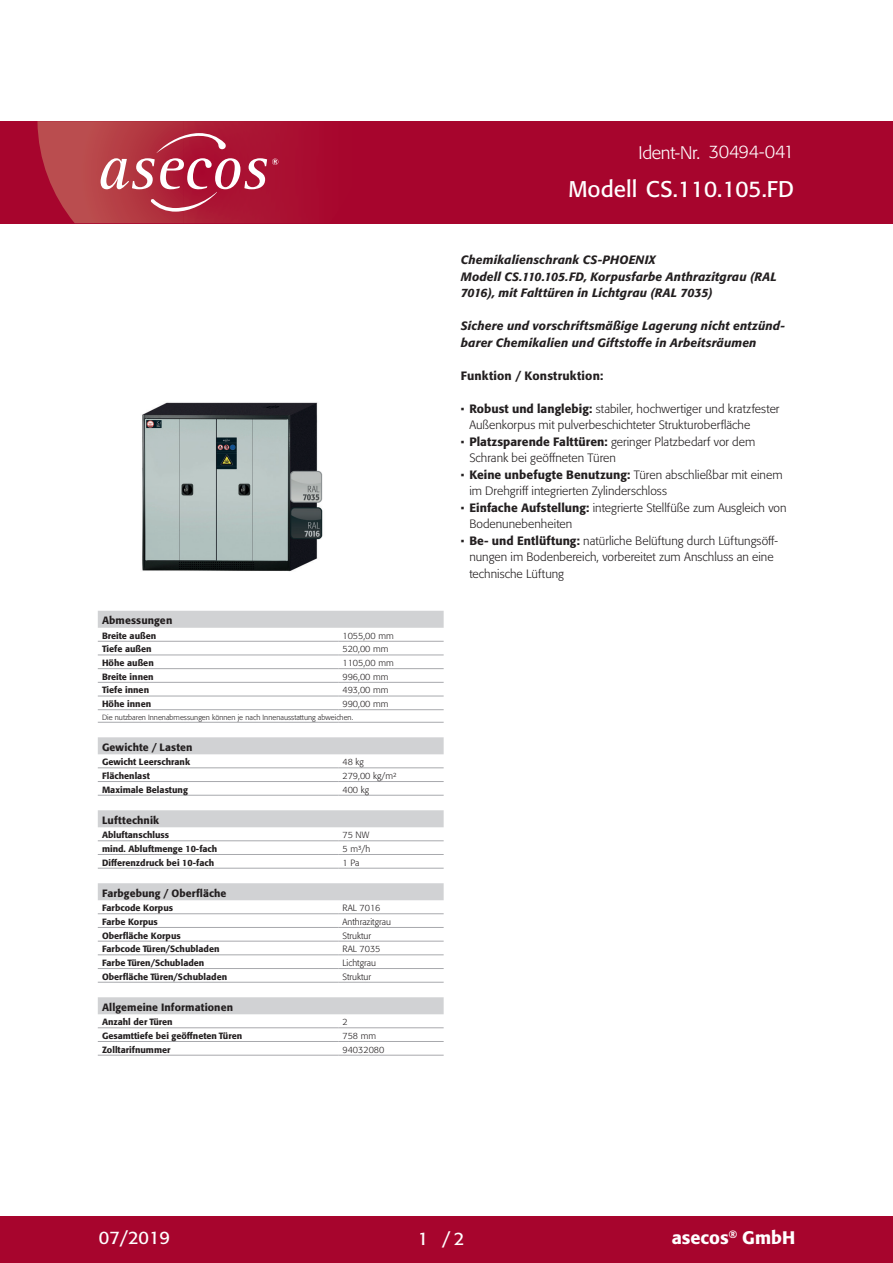
<style>
.page{position:relative;width:893px;height:1263px;background:#fff}
.page>*{position:absolute;margin:0;border:0;box-sizing:border-box;transform-origin:0 0}
.t1{font:22.5px "Formata Pro";color:#fff}
.t2{font:300 18px "Formata Pro";letter-spacing:-.015em;color:#fff}
.t3{font:500 18px "Formata Pro";color:#fff}
.t4{font:18px "Formata Pro";color:#fff}
.t5{font:300 12px/16.5px "Formata Pro";color:#231f20}
.CB_AF_Produkt-FT-Fet{font:italic 500 12px/16.5px "Formata Pro";letter-spacing:.015em;color:#231f20}
.CB_AF_Produkt-FT-Fet-2{font:500 12px "Formata Pro";letter-spacing:.015em;color:#231f20}
.CB_AF_TB-Technische{font:500 10.5px "Formata Pro";letter-spacing:.01em;color:#231f20}
.CB_AF_TB-Technische-2{font:500 9px "Formata Pro";color:#231f20}
.CB_AF_TB-Technische-3{font:300 9px "Formata Pro";color:#231f20}
.CB_AF_TB-Technische-4{font:300 7.5px "Formata Pro";color:#231f20}
.s1{font-weight:500}
</style>
<div class="page">
<div style="left:0;top:121px;width:893px;height:102px;background:#a7052d"></div>
<svg style="left:37px;top:121px;width:258px;height:102px"></svg>
<div style="left:0;top:1216px;width:893px;height:47px;background:#a7052d"></div>
<img style="left:98px;top:402px;width:270px;height:209px">
<div style="left:98px;top:611px;width:346px;height:17px;background:#d1d2d4"></div>
<hr style="left:98px;top:641px;width:240px;height:1px;background:#a8a9ad">
<hr style="left:338px;top:641px;width:106px;height:1px;background:#a8a9ad">
<hr style="left:98px;top:655px;width:240px;height:1px;background:#a8a9ad">
<hr style="left:338px;top:655px;width:106px;height:1px;background:#a8a9ad">
<hr style="left:98px;top:668px;width:240px;height:1px;background:#a8a9ad">
<hr style="left:338px;top:668px;width:106px;height:1px;background:#a8a9ad">
<hr style="left:98px;top:682px;width:240px;height:1px;background:#a8a9ad">
<hr style="left:338px;top:682px;width:106px;height:1px;background:#a8a9ad">
<hr style="left:98px;top:696px;width:240px;height:1px;background:#a8a9ad">
<hr style="left:338px;top:696px;width:106px;height:1px;background:#a8a9ad">
<hr style="left:98px;top:709px;width:240px;height:1px;background:#a8a9ad">
<hr style="left:338px;top:709px;width:106px;height:1px;background:#a8a9ad">
<hr style="left:98px;top:722px;width:240px;height:1px;background:#a8a9ad">
<hr style="left:338px;top:722px;width:106px;height:1px;background:#a8a9ad">
<div style="left:98px;top:737px;width:346px;height:17px;background:#d1d2d4"></div>
<hr style="left:98px;top:767px;width:240px;height:1px;background:#a8a9ad">
<hr style="left:338px;top:767px;width:106px;height:1px;background:#a8a9ad">
<hr style="left:98px;top:781px;width:240px;height:1px;background:#a8a9ad">
<hr style="left:338px;top:781px;width:106px;height:1px;background:#a8a9ad">
<hr style="left:98px;top:795px;width:240px;height:1px;background:#a8a9ad">
<hr style="left:338px;top:795px;width:106px;height:1px;background:#a8a9ad">
<div style="left:98px;top:810px;width:346px;height:17px;background:#d1d2d4"></div>
<hr style="left:98px;top:840px;width:240px;height:1px;background:#a8a9ad">
<hr style="left:338px;top:840px;width:106px;height:1px;background:#a8a9ad">
<hr style="left:98px;top:854px;width:240px;height:1px;background:#a8a9ad">
<hr style="left:338px;top:854px;width:106px;height:1px;background:#a8a9ad">
<hr style="left:98px;top:868px;width:240px;height:1px;background:#a8a9ad">
<hr style="left:338px;top:868px;width:106px;height:1px;background:#a8a9ad">
<div style="left:98px;top:883px;width:346px;height:17px;background:#d1d2d4"></div>
<hr style="left:98px;top:913px;width:240px;height:1px;background:#a8a9ad">
<hr style="left:338px;top:913px;width:106px;height:1px;background:#a8a9ad">
<hr style="left:98px;top:927px;width:240px;height:1px;background:#a8a9ad">
<hr style="left:338px;top:927px;width:106px;height:1px;background:#a8a9ad">
<hr style="left:98px;top:941px;width:240px;height:1px;background:#a8a9ad">
<hr style="left:338px;top:941px;width:106px;height:1px;background:#a8a9ad">
<hr style="left:98px;top:954px;width:240px;height:1px;background:#a8a9ad">
<hr style="left:338px;top:954px;width:106px;height:1px;background:#a8a9ad">
<hr style="left:98px;top:968px;width:240px;height:1px;background:#a8a9ad">
<hr style="left:338px;top:968px;width:106px;height:1px;background:#a8a9ad">
<hr style="left:98px;top:982px;width:240px;height:1px;background:#a8a9ad">
<hr style="left:338px;top:982px;width:106px;height:1px;background:#a8a9ad">
<div style="left:98px;top:997px;width:346px;height:17px;background:#d1d2d4"></div>
<hr style="left:98px;top:1027px;width:240px;height:1px;background:#a8a9ad">
<hr style="left:338px;top:1027px;width:106px;height:1px;background:#a8a9ad">
<hr style="left:98px;top:1041px;width:240px;height:1px;background:#a8a9ad">
<hr style="left:338px;top:1041px;width:106px;height:1px;background:#a8a9ad">
<hr style="left:98px;top:1055px;width:240px;height:1px;background:#a8a9ad">
<hr style="left:338px;top:1055px;width:106px;height:1px;background:#a8a9ad">
<p class="t2" style="left:638px;top:141px;width:63px">Ident-Nr.</p>
<p class="t2" style="left:709px;top:141px;width:87px">30494-041</p>
<p class="t1" style="left:568px;top:174px;width:227px">Modell CS.110.105.FD</p>
<p class="CB_AF_TB-Technische" style="left:102px;top:614px;width:72px">Abmessungen</p>
<p class="CB_AF_TB-Technische-2" style="left:102px;top:630px;width:56px">Breite außen</p>
<p class="CB_AF_TB-Technische-3" style="left:342px;top:630px;width:53px">1055,00 mm</p>
<p class="CB_AF_TB-Technische-2" style="left:102px;top:643px;width:51px">Tiefe außen</p>
<p class="CB_AF_TB-Technische-3" style="left:342px;top:644px;width:48px">520,00 mm</p>
<p class="CB_AF_TB-Technische-2" style="left:102px;top:657px;width:53px">Höhe außen</p>
<p class="CB_AF_TB-Technische-3" style="left:342px;top:657px;width:53px">1105,00 mm</p>
<p class="CB_AF_TB-Technische-2" style="left:102px;top:671px;width:53px">Breite innen</p>
<p class="CB_AF_TB-Technische-3" style="left:342px;top:671px;width:48px">996,00 mm</p>
<p class="CB_AF_TB-Technische-2" style="left:102px;top:684px;width:49px">Tiefe innen</p>
<p class="CB_AF_TB-Technische-3" style="left:342px;top:685px;width:48px">493,00 mm</p>
<p class="CB_AF_TB-Technische-2" style="left:102px;top:698px;width:51px">Höhe innen</p>
<p class="CB_AF_TB-Technische-3" style="left:342px;top:698px;width:48px">990,00 mm</p>
<p class="CB_AF_TB-Technische-4" style="left:102px;top:712px;width:253px">Die nutzbaren Innenabmessungen können je nach Innenausstattung abweichen.</p>
<p class="CB_AF_TB-Technische" style="left:102px;top:740px;width:92px">Gewichte / Lasten</p>
<p class="CB_AF_TB-Technische-2" style="left:102px;top:756px;width:90px">Gewicht Leerschrank</p>
<p class="CB_AF_TB-Technische-3" style="left:342px;top:756px;width:23px">48 kg</p>
<p class="CB_AF_TB-Technische-2" style="left:102px;top:770px;width:49px">Flächenlast</p>
<p class="CB_AF_TB-Technische-3" style="left:342px;top:770px;width:56px">279,00 kg/m²</p>
<p class="CB_AF_TB-Technische-2" style="left:102px;top:784px;width:87px">Maximale Belastung</p>
<p class="CB_AF_TB-Technische-3" style="left:342px;top:784px;width:28px">400 kg</p>
<p class="CB_AF_TB-Technische" style="left:102px;top:813px;width:59px">Lufttechnik</p>
<p class="CB_AF_TB-Technische-2" style="left:102px;top:829px;width:69px">Abluftanschluss</p>
<p class="CB_AF_TB-Technische-3" style="left:342px;top:829px;width:28px">75 NW</p>
<p class="CB_AF_TB-Technische-2" style="left:102px;top:843px;width:117px">mind. Abluftmenge 10-fach</p>
<p class="CB_AF_TB-Technische-3" style="left:342px;top:843px;width:29px">5 m³/h</p>
<p class="CB_AF_TB-Technische-2" style="left:102px;top:857px;width:114px">Differenzdruck bei 10-fach</p>
<p class="CB_AF_TB-Technische-3" style="left:342px;top:857px;width:18px">1 Pa</p>
<p class="CB_AF_TB-Technische" style="left:102px;top:886px;width:126px">Farbgebung / Oberfläche</p>
<p class="CB_AF_TB-Technische-2" style="left:102px;top:902px;width:73px">Farbcode Korpus</p>
<p class="CB_AF_TB-Technische-3" style="left:342px;top:902px;width:40px">RAL 7016</p>
<p class="CB_AF_TB-Technische-2" style="left:102px;top:916px;width:57px">Farbe Korpus</p>
<p class="CB_AF_TB-Technische-3" style="left:342px;top:916px;width:50px">Anthrazitgrau</p>
<p class="CB_AF_TB-Technische-2" style="left:102px;top:929px;width:80px">Oberfläche Korpus</p>
<p class="CB_AF_TB-Technische-3" style="left:342px;top:930px;width:30px">Struktur</p>
<p class="CB_AF_TB-Technische-2" style="left:102px;top:943px;width:119px">Farbcode Türen/Schubladen</p>
<p class="CB_AF_TB-Technische-3" style="left:342px;top:943px;width:40px">RAL 7035</p>
<p class="CB_AF_TB-Technische-2" style="left:102px;top:957px;width:104px">Farbe Türen/Schubladen</p>
<p class="CB_AF_TB-Technische-3" style="left:342px;top:957px;width:35px">Lichtgrau</p>
<p class="CB_AF_TB-Technische-2" style="left:102px;top:971px;width:127px">Oberfläche Türen/Schubladen</p>
<p class="CB_AF_TB-Technische-3" style="left:342px;top:971px;width:30px">Struktur</p>
<p class="CB_AF_TB-Technische" style="left:102px;top:1000px;width:132px">Allgemeine Informationen</p>
<p class="CB_AF_TB-Technische-2" style="left:102px;top:1016px;width:72px">Anzahl der Türen</p>
<p class="CB_AF_TB-Technische-3" style="left:342px;top:1016px;width:7px">2</p>
<p class="CB_AF_TB-Technische-2" style="left:102px;top:1030px;width:142px">Gesamttiefe bei geöffneten Türen</p>
<p class="CB_AF_TB-Technische-3" style="left:342px;top:1030px;width:35px">758 mm</p>
<p class="CB_AF_TB-Technische-2" style="left:102px;top:1043px;width:70px">Zolltarifnummer</p>
<p class="CB_AF_TB-Technische-3" style="left:342px;top:1044px;width:43px">94032080</p>
<p class="CB_AF_Produkt-FT-Fet" style="left:461px;top:252px;width:317px">Chemikalienschrank CS-PHOENIX<br>Modell CS.110.105.FD, Korpusfarbe Anthrazitgrau (RAL<br>7016), mit Falttüren in Lichtgrau (RAL 7035)</p>
<p class="CB_AF_Produkt-FT-Fet" style="left:461px;top:318px;width:326px">Sichere und vorschriftsmäßige Lagerung nicht entzünd&shy;barer Chemikalien und Giftstoffe in Arbeitsräumen</p>
<p class="CB_AF_Produkt-FT-Fet-2" style="left:461px;top:368px;width:144px">Funktion / Konstruktion:</p>
<p class="t5" style="left:469px;top:400px;width:312px;text-indent:-9px">• <span class="s1">Robust und langlebig:</span> stabiler, hochwertiger und kratzfester<br>Außenkorpus mit pulverbeschichteter Strukturoberfläche</p>
<p class="t5" style="left:469px;top:433px;width:288px;text-indent:-9px">• <span class="s1">Platzsparende Falttüren:</span> geringer Platzbedarf vor dem<br>Schrank bei geöffneten Türen</p>
<p class="t5" style="left:469px;top:466px;width:315px;text-indent:-9px">• <span class="s1">Keine unbefugte Benutzung:</span> Türen abschließbar mit einem im Drehgriff integrierten Zylinderschloss</p>
<p class="t5" style="left:469px;top:499px;width:319px;text-indent:-9px">• <span class="s1">Einfache Aufstellung:</span> integrierte Stellfüße zum Ausgleich von<br>Bodenunebenheiten</p>
<p class="t5" style="left:469px;top:532px;width:310px;text-indent:-9px">• <span class="s1">Be- und Entlüftung:</span> natürliche Belüftung durch Lüftungsöff&shy;nungen im Bodenbereich, vorbereitet zum Anschluss an eine technische Lüftung</p>
<p class="t4" style="left:99px;top:1225px;width:73px">07/2019</p>
<p class="t4" style="left:418px;top:1227px;width:12px">1</p>
<p class="t4" style="left:442px;top:1227px;width:23px">/2</p>
<h2 class="t3" style="left:672px;top:1225px;width:125px">asecos<sup>®</sup> GmbH</h2>
</div>
